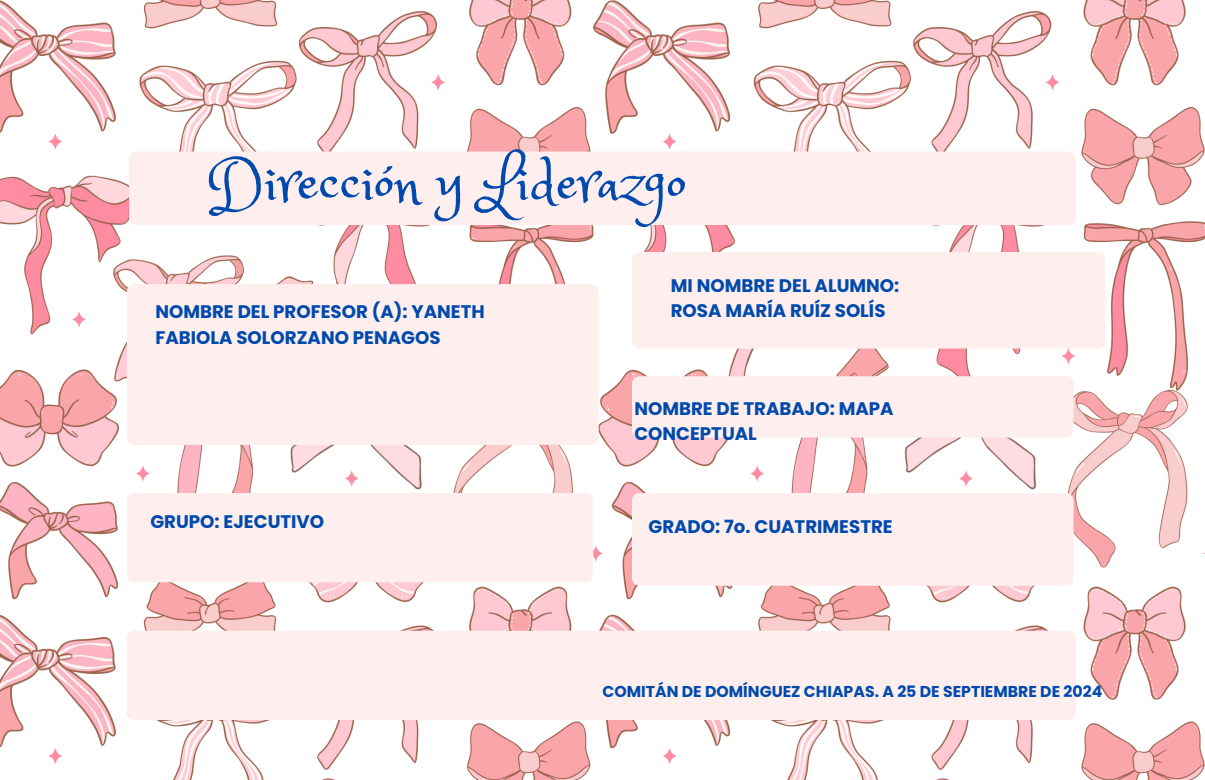
<style>
.page{position:relative;width:1205px;height:780px;background:#fff}
.page>*{position:absolute;margin:0;border:0;box-sizing:border-box;transform-origin:0 0}
.t1{font:59.25px "Princess Sofia";color:#004aad}
.t2{font:700 18.25px/25.2px "Poppins";color:#004aad}
.t3{font:700 15.75px "Poppins";color:#004aad}
</style>
<div class="page">
<img style="left:0;top:0;width:1205px;height:779px">
<div style="left:632px;top:252px;width:473px;height:96px;background:#feeeee"></div>
<div style="left:632px;top:376px;width:441px;height:61px;background:#feeeee"></div>
<div style="left:632px;top:492px;width:441px;height:93px;background:#feeeee"></div>
<div style="left:127px;top:492px;width:466px;height:90px;background:#feeeee"></div>
<div style="left:127px;top:630px;width:949px;height:89px;background:#feeeee"></div>
<div style="left:129px;top:151px;width:947px;height:74px;background:#feeeee"></div>
<div style="left:127px;top:284px;width:471px;height:160px;background:#feeeee"></div>
<h2 class="t1" style="left:207px;top:144px;width:481px">Dirección y Liderazgo</h2>
<h2 class="t2" style="left:155px;top:299px;width:331px">NOMBRE DEL PROFESOR (A): YANETH<br>FABIOLA SOLORZANO PENAGOS</h2>
<h1 class="t2" style="left:671px;top:272px;width:230px">MI NOMBRE DEL ALUMNO:<br>ROSA MARÍA RUÍZ SOLÍS</h1>
<h2 class="t2" style="left:634px;top:395px;width:261px">NOMBRE DE TRABAJO: MAPA<br>CONCEPTUAL</h2>
<h2 class="t2" style="left:150px;top:508px;width:175px">GRUPO: EJECUTIVO</h2>
<h3 class="t2" style="left:648px;top:513px;width:246px">GRADO: 7o. CUATRIMESTRE</h3>
<p class="t3" style="left:602px;top:679px;width:501px">COMITÁN DE DOMÍNGUEZ CHIAPAS. A 25 DE SEPTIEMBRE DE 2024</p>
</div>
